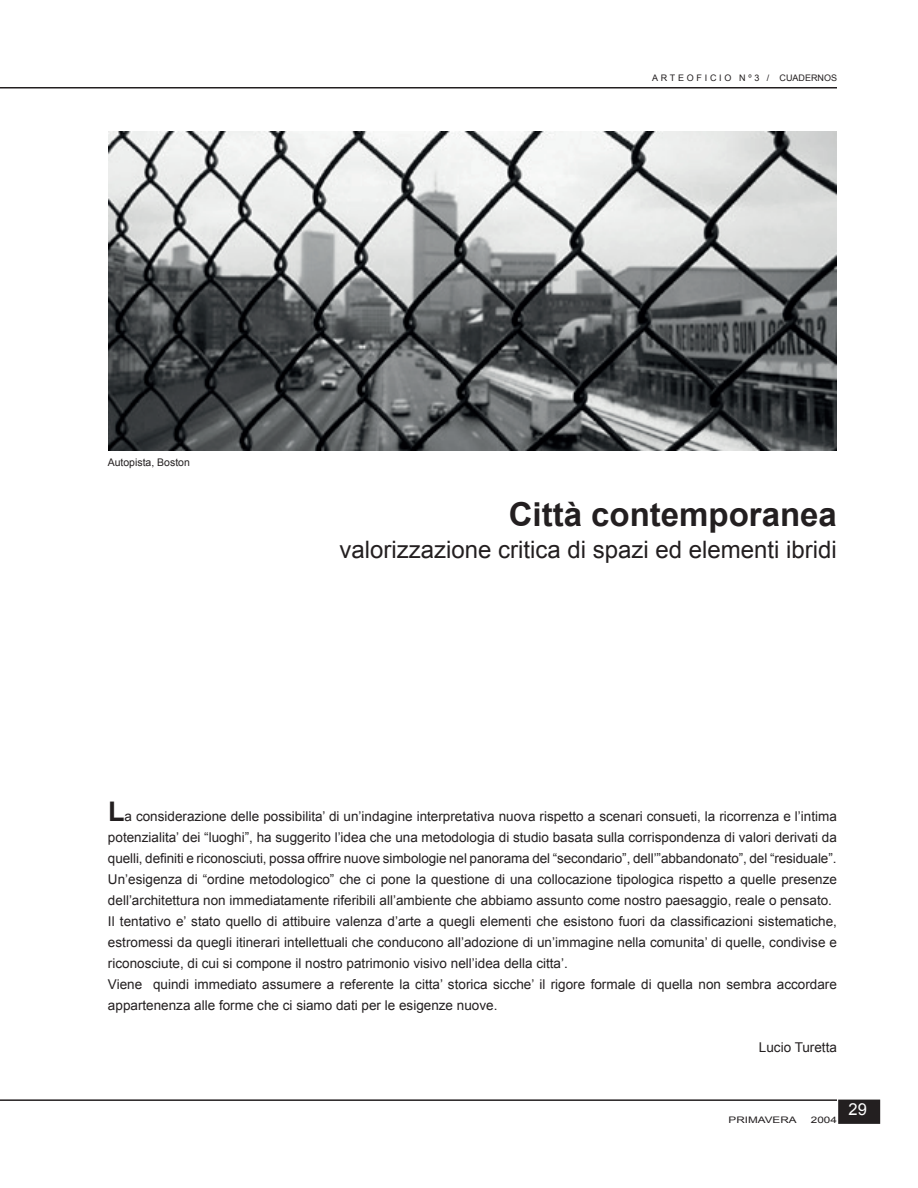
<style>
.page{position:relative;width:918px;height:1188px;background:#fff}
.page>*{position:absolute;margin:0;border:0;box-sizing:border-box;transform-origin:0 0}
.t1{font:700 33px "Arial";color:#231f20}
.t2{font:24px "Arial";color:#231f20}
.t3{font:16.5px "Arial";color:#fff}
.t4{font:13.5px/21px "Arial";color:#231f20}
.t5{font:10.5px "Arial";color:#231f20}
.t6{font:9px "Arial";letter-spacing:.3em;color:#231f20}
.t7{font:9px "Arial";color:#231f20;scale:1.3 1}
.s1{font-weight:700;font-size:27px}
</style>
<div class="page">
<hr style="left:0;top:87px;width:837px;height:1px;background:#231f20">
<hr style="left:0;top:1099px;width:837px;height:2px;background:#231f20">
<div style="left:839px;top:1100px;width:40px;height:23px;background:#231f20"></div>
<div style="left:838px;top:1100px;width:42px;height:24px;border:2px solid #231f20"></div>
<img style="left:108px;top:132px;width:729px;height:319px">
<p class="t6" style="left:652px;top:72px;width:186px">ARTEOFICIO Nº3 / CUADERNOS</p>
<p class="t5" style="left:108px;top:455px;width:84px">Autopista, Boston</p>
<h1 class="t1" style="left:509px;top:492px;width:330px">Città contemporanea</h1>
<h2 class="t2" style="left:339px;top:534px;width:499px">valorizzazione critica di spazi ed elementi ibridi</h2>
<p class="t4" style="left:108px;top:806px;width:730px"><span class="s1">L</span>a considerazione delle possibilita’ di un’indagine interpretativa nuova rispetto a scenari consueti, la ricorrenza e l’intima potenzialita’ dei “luoghi”, ha suggerito l’idea che una metodologia di studio basata sulla corrispondenza di valori derivati da quelli, definiti e riconosciuti, possa offrire nuove simbologie nel panorama del “secondario”, dell’”abbandonato”, del “residuale”.<br>Un’esigenza di “ordine metodologico” che ci pone la questione di una collocazione tipologica rispetto a quelle presenze dell’architettura non immediatamente riferibili all’ambiente che abbiamo assunto come nostro paesaggio, reale o pensato.<br>Il tentativo e’ stato quello di attibuire valenza d’arte a quegli elementi che esistono fuori da classificazioni sistematiche, estromessi da quegli itinerari intellettuali che conducono all’adozione di un’immagine nella comunita’ di quelle, condivise e riconosciute, di cui si compone il nostro patrimonio visivo nell’idea della citta’.<br>Viene quindi immediato assumere a referente la citta’ storica sicche’ il rigore formale di quella non sembra accordare appartenenza alle forme che ci siamo dati per le esigenze nuove.</p>
<p class="t4" style="left:759px;top:1036px;width:80px">Lucio Turetta</p>
<p class="t7" style="left:729px;top:1113px;width:54px">PRIMAVERA</p>
<p class="t7" style="left:811px;top:1113px;width:22px">2004</p>
<p class="t3" style="left:849px;top:1098px;width:20px">29</p>
</div>
